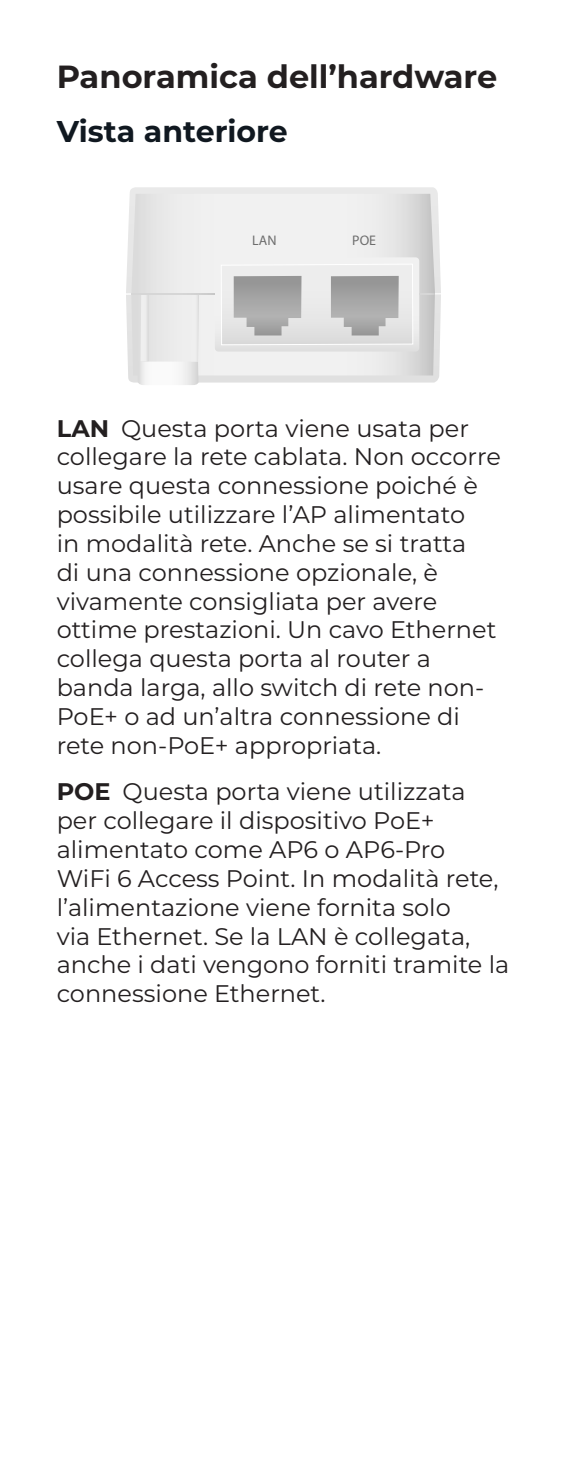
<style>
.page{position:relative;width:567px;height:1475px;background:#fff}
.page>*{position:absolute;margin:0;border:0;box-sizing:border-box;transform-origin:0 0}
.t1{font:700 32px "Montserrat";color:#231f20}
.t2{font:700 30px "Montserrat";color:#101820}
.t3{font:24px/28.8px "Montserrat";color:#231f20}
.t4{font:14px "Myriad Pro";color:#6d6d6d}
.s1{font-weight:700}
</style>
<div class="page">
<svg style="left:126px;top:187px;width:315px;height:195px"></svg>
<svg style="left:131px;top:194px;width:304px;height:181px"></svg>
<svg style="left:138px;top:361px;width:60px;height:24px"></svg>
<div style="left:141px;top:294px;width:7px;height:67px;background:#eee"></div>
<div style="left:191px;top:294px;width:8px;height:67px;background:#eee"></div>
<hr style="left:131px;top:293px;width:84px;height:1px;background:#d6d6d6">
<svg style="left:215px;top:257px;width:220px;height:94px;background:#cfcfcf"></svg>
<h1 class="t1" style="left:57px;top:53px;width:442px">Panoramica dell’hardware</h1>
<p class="t2" style="left:57px;top:109px;width:233px">Vista anteriore</p>
<p class="t4" style="left:252px;top:232px;width:26px">LAN</p>
<p class="t4" style="left:352px;top:232px;width:25px">POE</p>
<p class="t3" style="left:57px;top:413px;width:446px"><span class="s1">LAN</span> Questa porta viene usata per collegare la rete cablata. Non occorre usare questa connessione poiché è possibile utilizzare l’AP alimentato<br>in modalità rete. Anche se si tratta<br>di una connessione opzionale, è vivamente consigliata per avere ottime prestazioni. Un cavo Ethernet collega questa porta al router a banda larga, allo switch di rete non-PoE+ o ad un’altra connessione di rete non-PoE+ appropriata.</p>
<p class="t3" style="left:57px;top:776px;width:454px"><span class="s1">POE</span> Questa porta viene utilizzata per collegare il dispositivo PoE+ alimentato come AP6 o AP6-Pro<br>WiFi 6 Access Point. In modalità rete, l’alimentazione viene fornita solo<br>via Ethernet. Se la LAN è collegata, anche i dati vengono forniti tramite la connessione Ethernet.</p>
</div>
